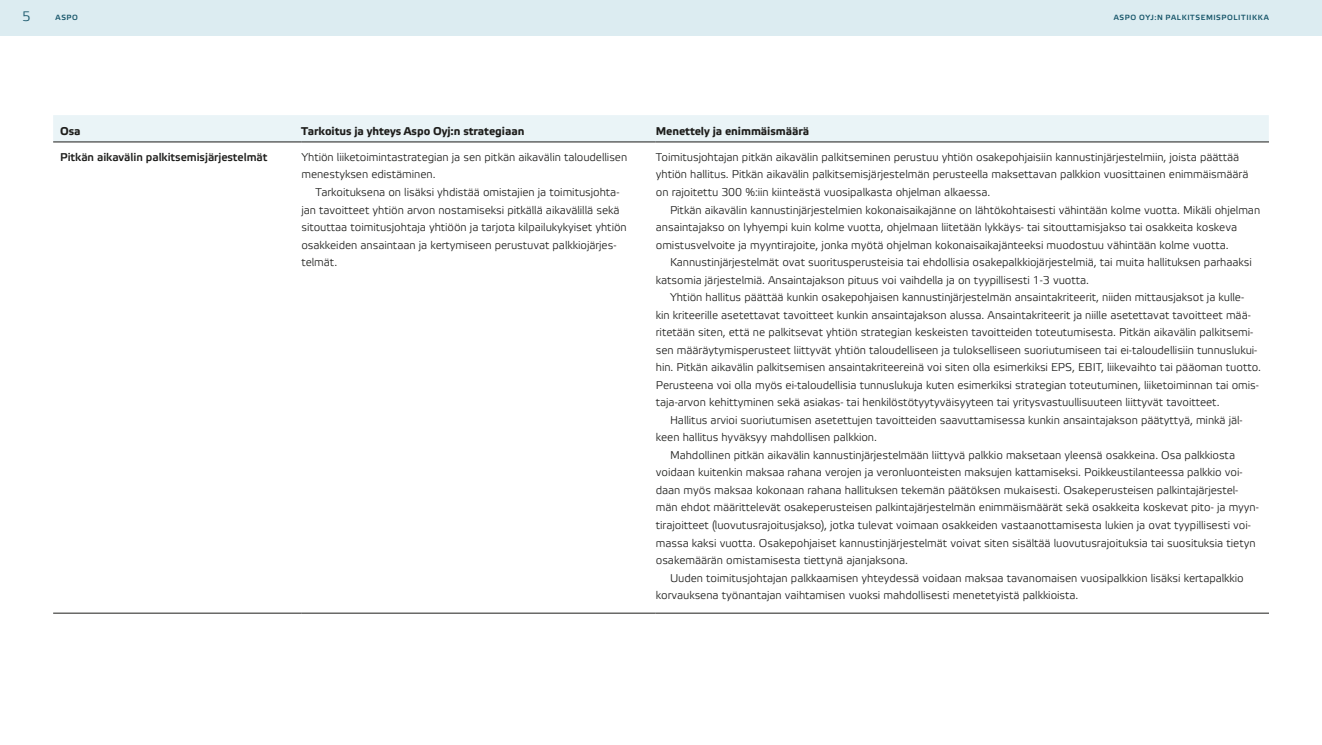
<style>
.page{position:relative;width:1322px;height:745px;background:#fff}
.page>*{position:absolute;margin:0;border:0;box-sizing:border-box;transform-origin:0 0}
.t1{font:13.75px "Etelka Light Pro";color:#165569}
.t2{font:300 11.25px/17.5px "Etelka";letter-spacing:-.005em;color:#1d1d1b}
.t3{font:700 11.25px "Etelka Text";letter-spacing:-.005em;color:#1d1d1b}
.t4{font:700 11.25px "Etelka Light Pro";letter-spacing:-.005em;color:#1d1d1b}
.t5{font:700 7.5px "Etelka Light Pro";letter-spacing:.085em;color:#165569}
</style>
<div class="page">
<div style="left:0;top:0;width:1322px;height:35px;background:#dcecf1"></div>
<div style="left:53px;top:115px;width:1216px;height:26px;background:#eaf4f7"></div>
<hr style="left:53px;top:141px;width:248px;height:1px;background:#1d1d1b">
<hr style="left:301px;top:141px;width:355px;height:1px;background:#1d1d1b">
<hr style="left:656px;top:141px;width:613px;height:1px;background:#1d1d1b">
<hr style="left:53px;top:612px;width:248px;height:1px;background:#1d1d1b">
<hr style="left:301px;top:612px;width:355px;height:1px;background:#1d1d1b">
<hr style="left:656px;top:612px;width:613px;height:1px;background:#1d1d1b">
<p class="t1" style="left:22px;top:9px;width:10px">5</p>
<p class="t5" style="left:55px;top:14px;width:24px">ASPO</p>
<p class="t5" style="left:1113px;top:14px;width:157px">ASPO OYJ:N PALKITSEMISPOLITIIKKA</p>
<p class="t3" style="left:60px;top:124px;width:22px">Osa</p>
<p class="t3" style="left:301px;top:124px;width:225px">Tarkoitus ja yhteys Aspo Oyj:n strategiaan</p>
<p class="t3" style="left:656px;top:124px;width:155px">Menettely ja enimmäismäärä</p>
<p class="t4" style="left:60px;top:151px;width:209px">Pitkän aikavälin palkitsemisjärjestelmät</p>
<p class="t2" style="left:301px;top:148px;width:327px">Yhtiön liiketoimintastrategian ja sen pitkän aikavälin taloudellisen menestyksen edistäminen.</p>
<p class="t2" style="left:301px;top:183px;width:327px;text-indent:14px">Tarkoituksena on lisäksi yhdistää omistajien ja toimitusjohta&shy;jan tavoitteet yhtiön arvon nostamiseksi pitkällä aikavälillä sekä sitouttaa toimitusjohtaja yhtiöön ja tarjota kilpailukykyiset yhtiön osakkeiden ansaintaan ja kertymiseen perustuvat palkkiojärjes&shy;telmät.</p>
<p class="t2" style="left:656px;top:148px;width:594px">Toimitusjohtajan pitkän aikavälin palkitseminen perustuu yhtiön osakepohjaisiin kannustinjärjestelmiin, joista päättää yhtiön hallitus. Pitkän aikavälin palkitsemisjärjestelmän perusteella maksettavan palkkion vuosittainen enimmäismäärä on rajoitettu 300 %:iin kiinteästä vuosipalkasta ohjelman alkaessa.</p>
<p class="t2" style="left:656px;top:201px;width:606px;text-indent:14px">Pitkän aikavälin kannustinjärjestelmien kokonaisaikajänne on lähtökohtaisesti vähintään kolme vuotta. Mikäli ohjelman ansaintajakso on lyhyempi kuin kolme vuotta, ohjelmaan liitetään lykkäys- tai sitouttamisjakso tai osakkeita koskeva omistusvelvoite ja myyntirajoite, jonka myötä ohjelman kokonaisaikajänteeksi muodostuu vähintään kolme vuotta.</p>
<p class="t2" style="left:656px;top:253px;width:597px;text-indent:14px">Kannustinjärjestelmät ovat suoritusperusteisia tai ehdollisia osakepalkkiojärjestelmiä, tai muita hallituksen parhaaksi katsomia järjestelmiä. Ansaintajakson pituus voi vaihdella ja on tyypillisesti 1-3 vuotta.</p>
<p class="t2" style="left:670px;top:288px;width:575px">Yhtiön hallitus päättää kunkin osakepohjaisen kannustinjärjestelmän ansaintakriteerit, niiden mittausjaksot ja kulle-</p>
<p class="t2" style="left:656px;top:306px;width:596px">kin kriteerille asetettavat tavoitteet kunkin ansaintajakson alussa. Ansaintakriteerit ja niille asetettavat tavoitteet mää-</p>
<p class="t2" style="left:656px;top:323px;width:599px">ritetään siten, että ne palkitsevat yhtiön strategian keskeisten tavoitteiden toteutumisesta. Pitkän aikavälin palkitsemi-</p>
<p class="t2" style="left:656px;top:341px;width:603px">sen määräytymisperusteet liittyvät yhtiön taloudelliseen ja tulokselliseen suoriutumiseen tai ei-taloudellisiin tunnuslukui-</p>
<p class="t2" style="left:656px;top:358px;width:607px">hin. Pitkän aikavälin palkitsemisen ansaintakriteereinä voi siten olla esimerkiksi EPS, EBIT, liikevaihto tai pääoman tuotto.</p>
<p class="t2" style="left:656px;top:376px;width:604px">Perusteena voi olla myös ei-taloudellisia tunnuslukuja kuten esimerkiksi strategian toteutuminen, liiketoiminnan tai omis-</p>
<p class="t2" style="left:656px;top:393px;width:565px">taja-arvon kehittyminen sekä asiakas- tai henkilöstötyytyväisyyteen tai yritysvastuullisuuteen liittyvät tavoitteet.</p>
<p class="t2" style="left:670px;top:411px;width:574px">Hallitus arvioi suoriutumisen asetettujen tavoitteiden saavuttamisessa kunkin ansaintajakson päätyttyä, minkä jäl-</p>
<p class="t2" style="left:656px;top:428px;width:223px">keen hallitus hyväksyy mahdollisen palkkion.</p>
<p class="t2" style="left:670px;top:446px;width:566px">Mahdollinen pitkän aikavälin kannustinjärjestelmään liittyvä palkkio maksetaan yleensä osakkeina. Osa palkkiosta</p>
<p class="t2" style="left:656px;top:463px;width:588px">voidaan kuitenkin maksaa rahana verojen ja veronluonteisten maksujen kattamiseksi. Poikkeustilanteessa palkkio voi-</p>
<p class="t2" style="left:656px;top:481px;width:584px">daan myös maksaa kokonaan rahana hallituksen tekemän päätöksen mukaisesti. Osakeperusteisen palkintajärjestel-</p>
<p class="t2" style="left:656px;top:498px;width:604px">män ehdot määrittelevät osakeperusteisen palkintajärjestelmän enimmäismäärät sekä osakkeita koskevat pito- ja myyn-</p>
<p class="t2" style="left:656px;top:516px;width:596px">tirajoitteet (luovutusrajoitusjakso), jotka tulevat voimaan osakkeiden vastaanottamisesta lukien ja ovat tyypillisesti voi-</p>
<p class="t2" style="left:656px;top:534px;width:601px">massa kaksi vuotta. Osakepohjaiset kannustinjärjestelmät voivat siten sisältää luovutusrajoituksia tai suosituksia tietyn</p>
<p class="t2" style="left:656px;top:551px;width:254px">osakemäärän omistamisesta tiettynä ajanjaksona.</p>
<p class="t2" style="left:670px;top:569px;width:575px">Uuden toimitusjohtajan palkkaamisen yhteydessä voidaan maksaa tavanomaisen vuosipalkkion lisäksi kertapalkkio</p>
<p class="t2" style="left:656px;top:586px;width:424px">korvauksena työnantajan vaihtamisen vuoksi mahdollisesti menetetyistä palkkioista.</p>
</div>
